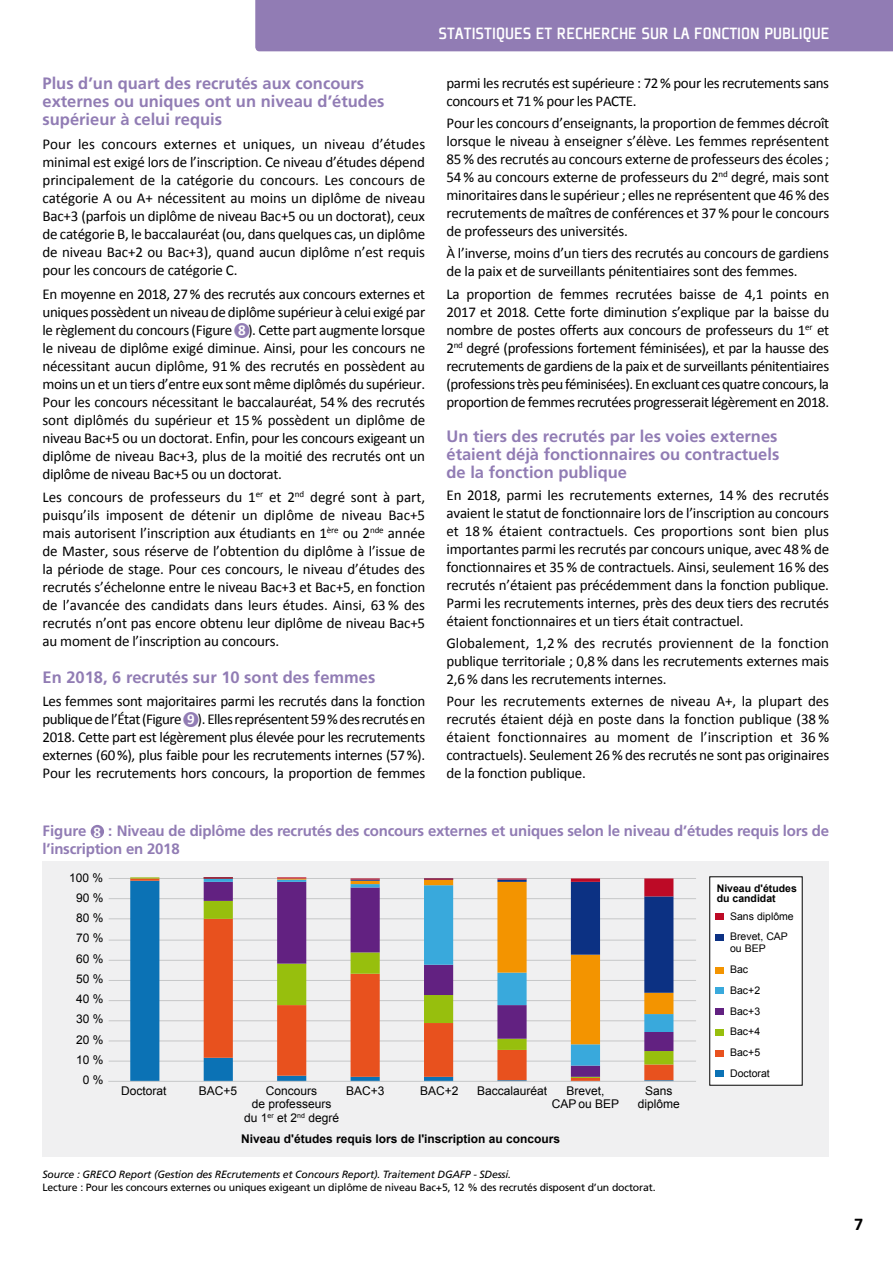
<style>
.page{position:relative;width:893px;height:1263px;background:#fff}
.page>*{position:absolute;margin:0;border:0;box-sizing:border-box;transform-origin:0 0}
.t1{font:500 18px "Plexes";color:#fff}
.t2{font:700 18px "Calibri";color:#000}
.t3{font:700 16.5px/18px "Frutiger";color:#917cb4}
.t4{font:15px/18px "Calibri";letter-spacing:-.015em;color:#000;text-align:justify}
.t5{font:700 15px/18px "Frutiger LT Std";letter-spacing:-.015em;color:#917cb4}
.t6{font:12px/13.2px "Arial";color:#000;text-align:center}
.t7{font:700 12px "Arial";color:#000}
.t8{font:10.5px "Frutiger LT Std";letter-spacing:-.015em;color:#000}
.t9{font:italic 10.5px "Frutiger LT Std";letter-spacing:-.015em;color:#000}
.t10{font:10.5px/20.7px "Arial";color:#000}
.t11{font:700 10.5px/10.5px "Arial";color:#000}
.s1{color:#917cb4}
.s2{font-weight:700;color:#fff}
.s3{font-size:13.5px;color:#fff}
</style>
<div class="page">
<div style="left:255px;top:0;width:638px;height:51px;background:#917cb4"></div>
<div style="left:91px;top:825px;width:13px;height:13px;background:#917cb4;border-radius:50%"></div>
<div style="left:43px;top:861px;width:786px;height:296px;background:#f0f0f1"></div>
<hr style="left:109px;top:1061px;width:587px;height:1px;background:#c6c7c8">
<hr style="left:109px;top:1040px;width:587px;height:1px;background:#c6c7c8">
<hr style="left:109px;top:1020px;width:587px;height:1px;background:#c6c7c8">
<hr style="left:109px;top:1000px;width:587px;height:1px;background:#c6c7c8">
<hr style="left:109px;top:980px;width:587px;height:1px;background:#c6c7c8">
<hr style="left:109px;top:960px;width:587px;height:1px;background:#c6c7c8">
<hr style="left:109px;top:940px;width:587px;height:1px;background:#c6c7c8">
<hr style="left:109px;top:918px;width:587px;height:1px;background:#c6c7c8">
<hr style="left:109px;top:898px;width:587px;height:1px;background:#c6c7c8">
<hr style="left:109px;top:878px;width:587px;height:1px;background:#c6c7c8">
<svg style="left:130px;top:877px;width:543px;height:201px"></svg>
<svg style="left:204px;top:1065px;width:469px;height:12px"></svg>
<svg style="left:204px;top:1044px;width:469px;height:21px"></svg>
<svg style="left:204px;top:993px;width:469px;height:51px"></svg>
<svg style="left:204px;top:896px;width:469px;height:97px"></svg>
<svg style="left:204px;top:877px;width:469px;height:19px"></svg>
<hr style="left:108px;top:1081px;width:588px;height:1px;background:#c6c7c8">
<div style="left:710px;top:877px;width:92px;height:208px;background:#fff"></div>
<div style="left:715px;top:913px;width:9px;height:7px;background:#bd0a26"></div>
<div style="left:715px;top:934px;width:9px;height:6px;background:#0c3183"></div>
<div style="left:715px;top:967px;width:9px;height:6px;background:#f39400"></div>
<div style="left:715px;top:988px;width:9px;height:6px;background:#39a9dc"></div>
<div style="left:715px;top:1008px;width:9px;height:7px;background:#622181"></div>
<div style="left:715px;top:1029px;width:9px;height:6px;background:#97bf0d"></div>
<div style="left:715px;top:1050px;width:9px;height:6px;background:#e8511e"></div>
<div style="left:715px;top:1071px;width:9px;height:6px;background:#0b72b5"></div>
<p class="t3" style="left:43px;top:74px;width:343px">Plus d’un quart des recrutés aux concours externes ou uniques ont un niveau d’études supérieur à celui requis</p>
<p class="t4" style="left:43px;top:135px;width:384px">Pour les concours externes et uniques, un niveau d’études minimal est exigé lors de l’inscription. Ce niveau d’études dépend principalement de la catégorie du concours. Les concours de catégorie A ou A+ nécessitent au moins un diplôme de niveau Bac+3 (parfois un diplôme de niveau Bac+5 ou un doctorat), ceux de catégorie B, le baccalauréat (ou, dans quelques cas, un diplôme de niveau Bac+2 ou Bac+3), quand aucun diplôme n’est requis pour les concours de catégorie C.</p>
<p class="t4" style="left:43px;top:285px;width:384px">En moyenne en 2018, 27 % des recrutés aux concours externes et uniques possèdent un niveau de diplôme supérieur à celui exigé par le règlement du concours (Figure <span class="s1">■</span><span class="s2">8</span> ). Cette part augmente lorsque le niveau de diplôme exigé diminue. Ainsi, pour les concours ne nécessitant aucun diplôme, 91 % des recrutés en possèdent au moins un et un tiers d’entre eux sont même diplômés du supérieur.<br>Pour les concours nécessitant le baccalauréat, 54 % des recrutés sont diplômés du supérieur et 15 % possèdent un diplôme de niveau Bac+5 ou un doctorat. Enfin, pour les concours exigeant un diplôme de niveau Bac+3, plus de la moitié des recrutés ont un diplôme de niveau Bac+5 ou un doctorat.</p>
<p class="t4" style="left:43px;top:488px;width:384px">Les concours de professeurs du 1<sup>er</sup> et 2<sup>nd</sup> degré sont à part, puisqu’ils imposent de détenir un diplôme de niveau Bac+5 mais autorisent l’inscription aux étudiants en 1<sup>ère</sup> ou 2<sup>nde</sup> année de Master, sous réserve de l’obtention du diplôme à l’issue de la période de stage. Pour ces concours, le niveau d’études des recrutés s’échelonne entre le niveau Bac+3 et Bac+5, en fonction de l’avancée des candidats dans leurs études. Ainsi, 63 % des recrutés n’ont pas encore obtenu leur diplôme de niveau Bac+5 au moment de l’inscription au concours.</p>
<p class="t3" style="left:43px;top:668px;width:334px">En 2018, 6 recrutés sur 10 sont des femmes</p>
<p class="t4" style="left:43px;top:692px;width:384px">Les femmes sont majoritaires parmi les recrutés dans la fonction publique de l’État (Figure <span class="s1">■</span><span class="s2">9</span> ). Elles représentent 59 % des recrutés en 2018. Cette part est légèrement plus élevée pour les recrutements externes (60 %), plus faible pour les recrutements internes (57 %).<br>Pour les recrutements hors concours, la proportion de femmes</p>
<p class="t1" style="left:438px;top:24px;width:392px">STATISTIQUES ET RECHERCHE SUR LA FONCTION PUBLIQUE</p>
<p class="t4" style="left:446px;top:74px;width:384px">parmi les recrutés est supérieure : 72 % pour les recrutements sans concours et 71 % pour les PACTE.</p>
<p class="t4" style="left:446px;top:114px;width:384px">Pour les concours d’enseignants, la proportion de femmes décroît lorsque le niveau à enseigner s’élève. Les femmes représentent 85 % des recrutés au concours externe de professeurs des écoles ; 54 % au concours externe de professeurs du 2<sup>nd</sup> degré, mais sont minoritaires dans le supérieur ; elles ne représentent que 46 % des recrutements de maîtres de conférences et 37 % pour le concours de professeurs des universités.</p>
<p class="t4" style="left:446px;top:244px;width:384px">À l’inverse, moins d’un tiers des recrutés au concours de gardiens de la paix et de surveillants pénitentiaires sont des femmes.</p>
<p class="t4" style="left:446px;top:285px;width:384px">La proportion de femmes recrutées baisse de 4,1 points en 2017 et 2018. Cette forte diminution s’explique par la baisse du nombre de postes offerts aux concours de professeurs du 1<sup>er</sup> et 2<sup>nd</sup> degré (professions fortement féminisées), et par la hausse des recrutements de gardiens de la paix et de surveillants pénitentiaires (professions très peu féminisées). En excluant ces quatre concours, la proportion de femmes recrutées progresserait légèrement en 2018.</p>
<p class="t3" style="left:446px;top:427px;width:334px;text-align:justify">Un tiers des recrutés par les voies externes étaient déjà fonctionnaires ou contractuels de la fonction publique</p>
<p class="t4" style="left:446px;top:486px;width:384px">En 2018, parmi les recrutements externes, 14 % des recrutés avaient le statut de fonctionnaire lors de l’inscription au concours et 18 % étaient contractuels. Ces proportions sont bien plus importantes parmi les recrutés par concours unique, avec 48 % de fonctionnaires et 35 % de contractuels. Ainsi, seulement 16 % des recrutés n’étaient pas précédemment dans la fonction publique.<br>Parmi les recrutements internes, près des deux tiers des recrutés étaient fonctionnaires et un tiers était contractuel.</p>
<p class="t4" style="left:446px;top:634px;width:384px">Globalement, 1,2 % des recrutés proviennent de la fonction publique territoriale ; 0,8 % dans les recrutements externes mais 2,6 % dans les recrutements internes.</p>
<p class="t4" style="left:446px;top:692px;width:384px">Pour les recrutements externes de niveau A+, la plupart des recrutés étaient déjà en poste dans la fonction publique (38 % étaient fonctionnaires au moment de l’inscription et 36 % contractuels). Seulement 26 % des recrutés ne sont pas originaires de la fonction publique.</p>
<p class="t5" style="left:43px;top:822px;width:788px">Figure <span class="s3">8</span> : Niveau de diplôme des recrutés des concours externes et uniques selon le niveau d’études requis lors de l’inscription en 2018</p>
<p class="t6" style="left:69px;top:871px;width:36px">100 %</p>
<p class="t6" style="left:76px;top:891px;width:29px">90 %</p>
<p class="t6" style="left:76px;top:911px;width:29px">80 %</p>
<p class="t6" style="left:76px;top:932px;width:29px">70 %</p>
<p class="t6" style="left:76px;top:952px;width:29px">60 %</p>
<p class="t6" style="left:76px;top:972px;width:29px">50 %</p>
<p class="t6" style="left:76px;top:992px;width:29px">40 %</p>
<p class="t6" style="left:76px;top:1013px;width:29px">30 %</p>
<p class="t6" style="left:76px;top:1033px;width:29px">20 %</p>
<p class="t6" style="left:76px;top:1053px;width:29px">10 %</p>
<p class="t6" style="left:83px;top:1073px;width:22px">0 %</p>
<p class="t6" style="left:121px;top:1084px;width:47px">Doctorat</p>
<p class="t6" style="left:199px;top:1084px;width:40px">BAC+5</p>
<p class="t6" style="left:244px;top:1084px;width:96px">Concours<br>de professeurs du 1<sup>er</sup> et 2<sup>nd</sup> degré</p>
<p class="t6" style="left:346px;top:1084px;width:40px">BAC+3</p>
<p class="t6" style="left:420px;top:1084px;width:40px">BAC+2</p>
<p class="t6" style="left:477px;top:1084px;width:72px">Baccalauréat</p>
<p class="t6" style="left:552px;top:1084px;width:69px">Brevet,<br>CAP ou BEP</p>
<p class="t6" style="left:638px;top:1084px;width:44px">Sans diplôme</p>
<p class="t7" style="left:241px;top:1130px;width:321px">Niveau d'études requis lors de l'inscription au concours</p>
<p class="t9" style="left:43px;top:1168px;width:470px">Source : GRECO Report (Gestion des REcrutements et Concours Report). Traitement DGAFP - SDessi.</p>
<p class="t8" style="left:43px;top:1181px;width:615px">Lecture : Pour les concours externes ou uniques exigeant un diplôme de niveau Bac+5, 12 % des recrutés disposent d’un doctorat.</p>
<p class="t11" style="left:717px;top:883px;width:82px">Niveau d'études du candidat</p>
<p class="t10" style="left:730px;top:906px;width:65px">Sans diplôme<br>Brevet, CAP</p>
<p class="t10" style="left:730px;top:938px;width:41px">ou BEP<br>Bac<br>Bac+2<br>Bac+3<br>Bac+4<br>Bac+5<br>Doctorat</p>
<p class="t2" style="left:854px;top:1212px;width:11px">7</p>
</div>
